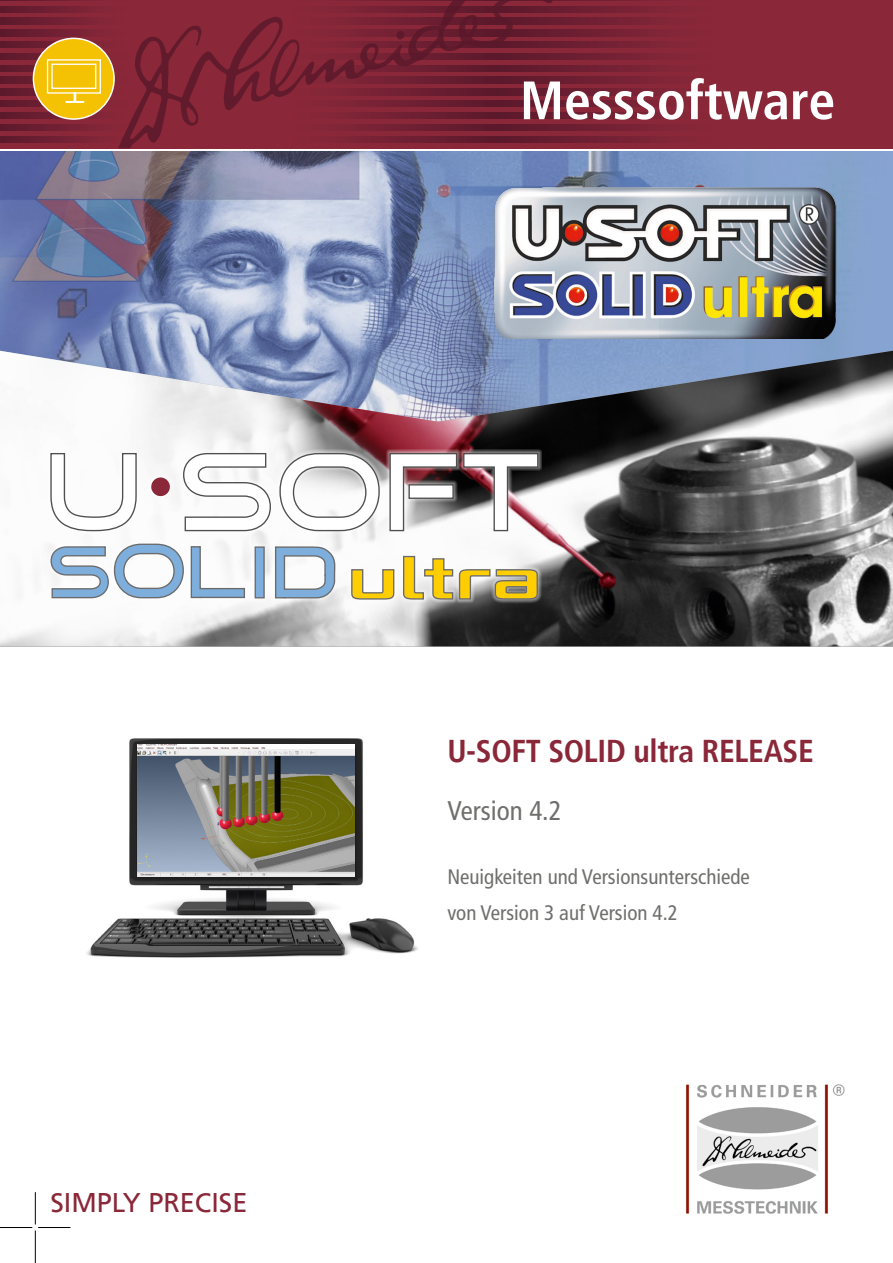
<style>
.page{position:relative;width:893px;height:1263px;background:#fff}
.page>*{position:absolute;margin:0;border:0;box-sizing:border-box;transform-origin:0 0}
.t1{font:700 condensed 54px "Frutiger LT";color:#fff}
.t2{font:700 condensed 31.5px "Frutiger LT";letter-spacing:-.01em;color:#8a2738}
.t3{font:27px "Frutiger LT";color:#8a2738}
.t4{font:condensed 27px "Frutiger LT";color:#6f6f6e}
.t5{font:condensed 21px/36px "Frutiger LT";color:#6f6f6e}
</style>
<div class="page">
<img style="left:686px;top:1084px;width:159px;height:130px">
<hr style="left:35px;top:1192px;width:1px;height:32px;background:#000">
<hr style="left:38px;top:1227px;width:32px;height:1px;background:#000">
<hr style="left:0;top:1227px;width:32px;height:1px;background:#000">
<hr style="left:35px;top:1230px;width:1px;height:33px;background:#000">
<div style="left:0;top:0;width:893px;height:148px;background:#8a2738"></div>
<svg style="left:0;top:136px;width:94px;height:6px"></svg>
<svg style="left:0;top:124px;width:94px;height:7px"></svg>
<svg style="left:0;top:112px;width:98px;height:7px"></svg>
<svg style="left:0;top:101px;width:108px;height:6px"></svg>
<svg style="left:0;top:89px;width:114px;height:6px"></svg>
<svg style="left:0;top:77px;width:33px;height:6px"></svg>
<svg style="left:0;top:65px;width:115px;height:7px"></svg>
<svg style="left:0;top:53px;width:111px;height:7px"></svg>
<svg style="left:0;top:42px;width:101px;height:6px"></svg>
<svg style="left:0;top:30px;width:94px;height:6px"></svg>
<svg style="left:0;top:18px;width:94px;height:6px"></svg>
<svg style="left:0;top:6px;width:94px;height:7px"></svg>
<svg style="left:0;top:0;width:94px;height:1px"></svg>
<svg style="left:552px;top:136px;width:108px;height:6px"></svg>
<svg style="left:552px;top:124px;width:108px;height:7px"></svg>
<svg style="left:552px;top:112px;width:108px;height:7px"></svg>
<svg style="left:552px;top:101px;width:108px;height:6px"></svg>
<svg style="left:552px;top:89px;width:108px;height:6px"></svg>
<svg style="left:552px;top:77px;width:108px;height:6px"></svg>
<svg style="left:552px;top:65px;width:108px;height:7px"></svg>
<svg style="left:552px;top:53px;width:108px;height:7px"></svg>
<svg style="left:552px;top:42px;width:108px;height:6px"></svg>
<svg style="left:552px;top:30px;width:108px;height:6px"></svg>
<svg style="left:552px;top:18px;width:108px;height:6px"></svg>
<svg style="left:552px;top:6px;width:108px;height:7px"></svg>
<svg style="left:552px;top:0;width:108px;height:1px"></svg>
<svg style="left:118px;top:0;width:434px;height:148px"></svg>
<div style="left:33px;top:38px;width:81px;height:81px;background:#f4c103;border-radius:50%"></div>
<svg style="left:46px;top:59px;width:55px;height:44px"></svg>
<div style="left:33px;top:38px;width:82px;height:82px;border:2px solid #fff;border-radius:50%"></div>
<img style="left:0;top:151px;width:893px;height:200px">
<img style="left:87px;top:738px;width:331px;height:220px">
<div style="left:136px;top:744px;width:224px;height:138px;background:#000;opacity:.25"></div>
<img style="left:137px;top:745px;width:217px;height:131px">
<img style="left:484px;top:178px;width:360px;height:161px">
<img style="left:0;top:351px;width:893px;height:295px">
<div style="left:47px;top:449px;width:495px;height:155px;background:#fff;opacity:.75"></div>
<svg style="left:50px;top:452px;width:489px;height:154px"></svg>
<h1 class="t1" style="left:520px;top:68px;width:317px">Messsoftware</h1>
<p class="t3" style="left:50px;top:1187px;width:199px">SIMPLY PRECISE</p>
<h2 class="t2" style="left:447px;top:732px;width:368px">U-SOFT SOLID ultra RELEASE</h2>
<p class="t4" style="left:447px;top:794px;width:116px">Version 4.2</p>
<p class="t5" style="left:447px;top:859px;width:304px">Neuigkeiten und Versionsunterschiede von Version 3 auf Version 4.2</p>
</div>
